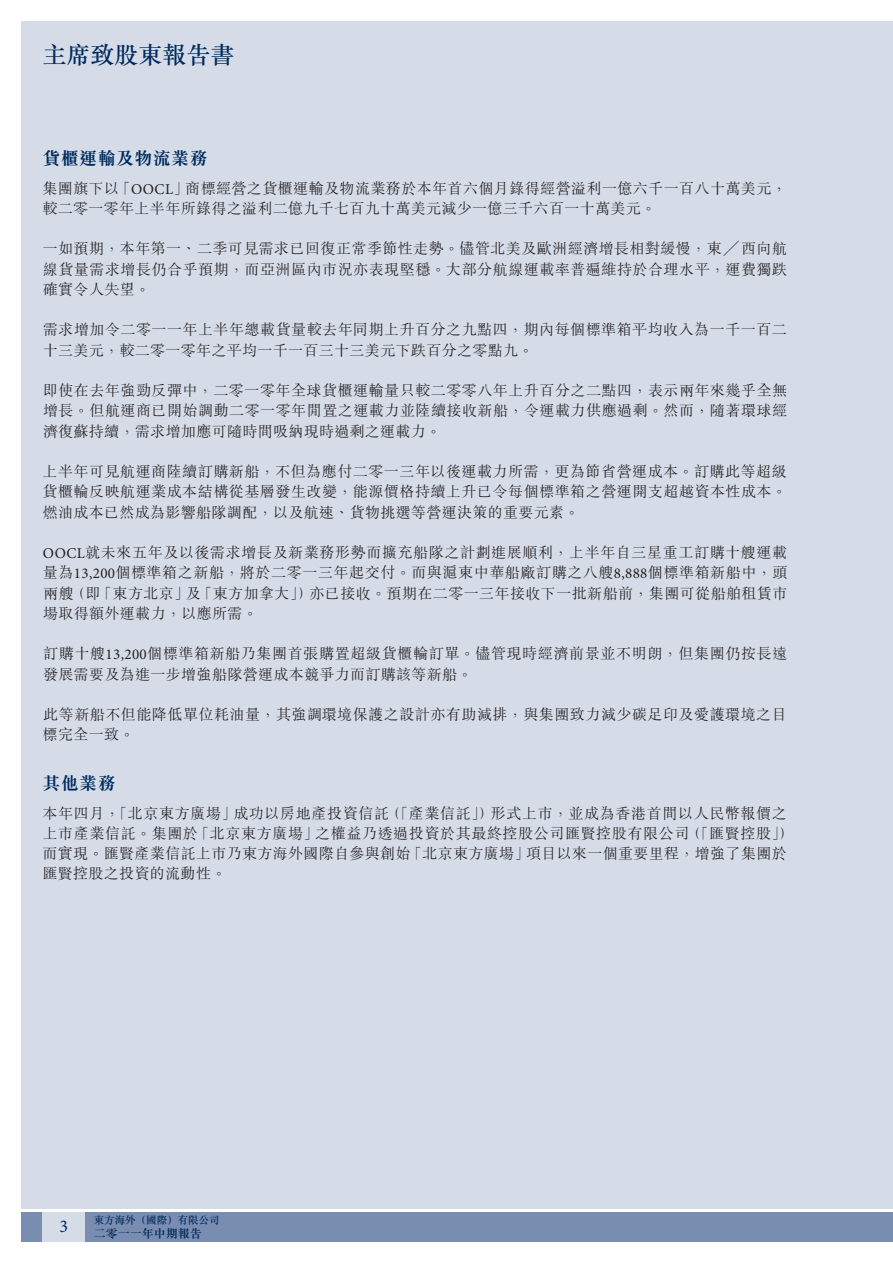
<style>
.page{position:relative;width:893px;height:1263px;background:#fff}
.page>*{position:absolute;margin:0;border:0;box-sizing:border-box;transform-origin:0 0}
.t1{font:500 24px "M Sung HK";color:#002b5d}
.t2{font:700 18px "M Sung HK";letter-spacing:.02em;color:#002b5d}
.t3{font:18px "Minion Pro";color:#002b5d}
.t4{font:300 15px/20.2px "M Sung HK";letter-spacing:.03em;color:#231f20}
.t5{font:700 12px "M Sung HK";color:#002b5d}
.t6{font:500 10.5px "M Sung HK";color:#002b5d}
.s1{font-family:"Minion Pro";font-weight:400}
</style>
<div class="page">
<div style="left:21px;top:21px;width:872px;height:1221px;background:#d5dce8"></div>
<div style="left:21px;top:1212px;width:872px;height:30px;background:#798db1"></div>
<div style="left:43px;top:1196px;width:42px;height:46px;background:#d5dce8"></div>
<hr style="left:0;top:1209px;width:893px;height:3px;background:#fff">
<h1 class="t1" style="left:43px;top:38px;width:193px">主席致股東報告書</h1>
<p class="t2" style="left:43px;top:146px;width:167px">貨櫃運輸及物流業務</p>
<p class="t4" style="left:43px;top:177px;width:746px">集團旗下以「<span class="s1">OOCL</span>」商標經營之貨櫃運輸及物流業務於本年首六個月錄得經營溢利一億六千一百八十萬美元，較二零一零年上半年所錄得之溢利二億九千七百九十萬美元減少一億三千六百一十萬美元。</p>
<p class="t4" style="left:43px;top:238px;width:746px;text-align:justify">一如預期，本年第一、二季可見需求已回復正常季節性走勢。儘管北美及歐洲經濟增長相對緩慢，東╱西向航線貨量需求增長仍合乎預期，而亞洲區內市況亦表現堅穩。大部分航線運載率普遍維持於合理水平，運費獨跌確實令人失望。</p>
<p class="t4" style="left:43px;top:319px;width:746px">需求增加令二零一一年上半年總載貨量較去年同期上升百分之九點四，期內每個標準箱平均收入為一千一百二十三美元，較二零一零年之平均一千一百三十三美元下跌百分之零點九。</p>
<p class="t4" style="left:43px;top:380px;width:746px;text-align:justify">即使在去年強勁反彈中，二零一零年全球貨櫃運輸量只較二零零八年上升百分之二點四，表示兩年來幾乎全無增長。但航運商已開始調動二零一零年閒置之運載力並陸續接收新船，令運載力供應過剩。然而，隨著環球經濟復蘇持續，需求增加應可隨時間吸納現時過剩之運載力。</p>
<p class="t4" style="left:43px;top:461px;width:746px;text-align:justify">上半年可見航運商陸續訂購新船，不但為應付二零一三年以後運載力所需，更為節省營運成本。訂購此等超級貨櫃輪反映航運業成本結構從基層發生改變，能源價格持續上升已令每個標準箱之營運開支超越資本性成本。燃油成本已然成為影響船隊調配，以及航速、貨物挑選等營運決策的重要元素。</p>
<p class="t4" style="left:43px;top:542px;width:746px;text-align:justify"><span class="s1">OOCL</span>就未來五年及以後需求增長及新業務形勢而擴充船隊之計劃進展順利，上半年自三星重工訂購十艘運載量為<span class="s1">13,200</span>個標準箱之新船，將於二零一三年起交付。而與滬東中華船廠訂購之八艘<span class="s1">8,888</span>個標準箱新船中，頭兩艘（即「東方北京」及「東方加拿大」）亦已接收。預期在二零一三年接收下一批新船前，集團可從船舶租賃市場取得額外運載力，以應所需。</p>
<p class="t4" style="left:43px;top:643px;width:746px">訂購十艘<span class="s1">13,200</span>個標準箱新船乃集團首張購置超級貨櫃輪訂單。儘管現時經濟前景並不明朗，但集團仍按長遠發展需要及為進一步增強船隊營運成本競爭力而訂購該等新船。</p>
<p class="t4" style="left:43px;top:704px;width:746px">此等新船不但能降低單位耗油量，其強調環境保護之設計亦有助減排，與集團致力減少碳足印及愛護環境之目標完全一致。</p>
<p class="t2" style="left:43px;top:771px;width:75px">其他業務</p>
<p class="t4" style="left:43px;top:802px;width:753px">本年四月，「北京東方廣場」成功以房地產投資信託（「產業信託」）形式上市，並成為香港首間以人民幣報價之上市產業信託。集團於「北京東方廣場」之權益乃透過投資於其最終控股公司匯賢控股有限公司（「匯賢控股」）而實現。匯賢產業信託上市乃東方海外國際自參與創始「北京東方廣場」項目以來一個重要里程，增強了集團於匯賢控股之投資的流動性。</p>
<p class="t3" style="left:59px;top:1215px;width:10px">3</p>
<p class="t6" style="left:94px;top:1213px;width:128px">東方海外（國際）有限公司</p>
<p class="t5" style="left:94px;top:1225px;width:109px">二零一一年中期報告</p>
</div>
